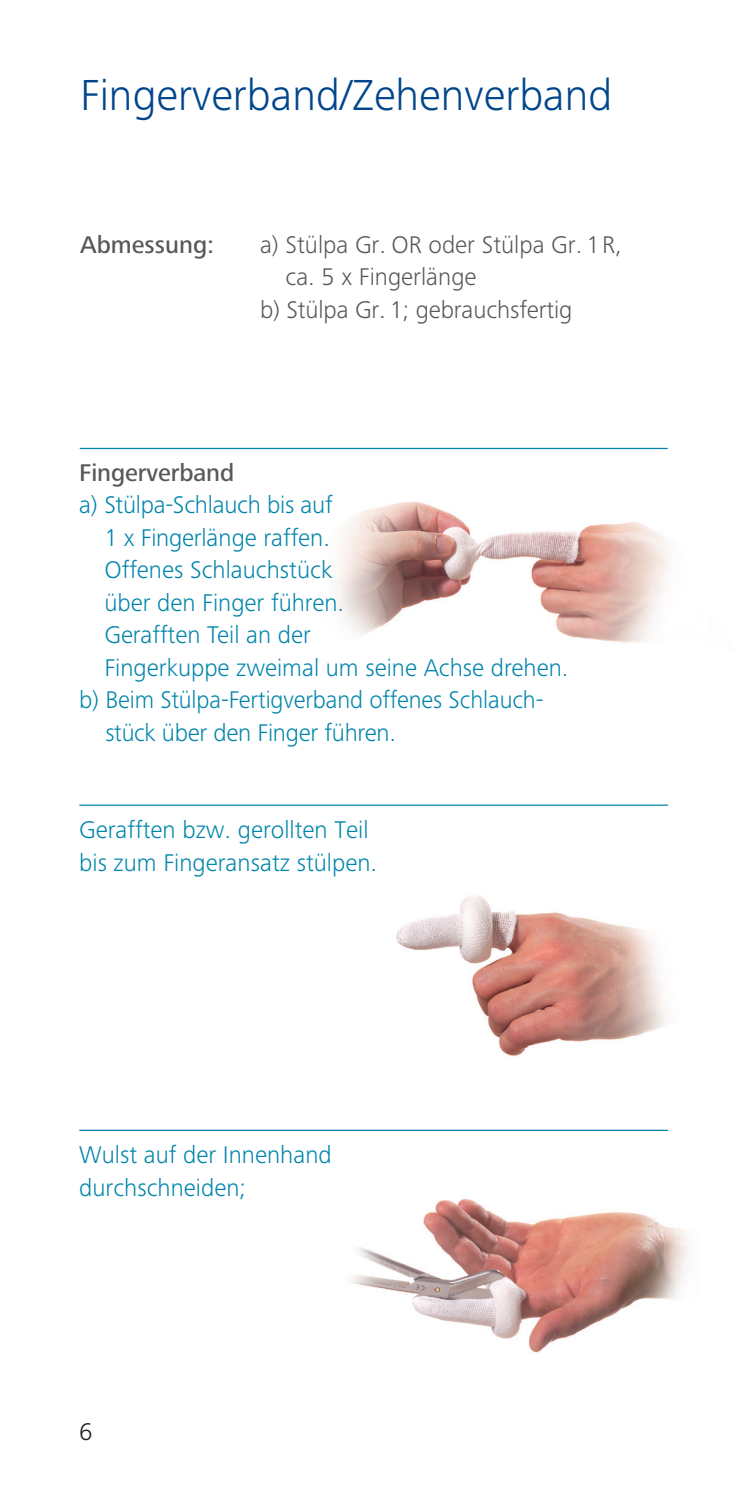
<style>
.page{position:relative;width:745px;height:1489px;background:#fff}
.page>*{position:absolute;margin:0;border:0;box-sizing:border-box;transform-origin:0 0}
.t1{font:300 45px "Frutiger Next LTW1 G";color:#01468c}
.t2{font:300 25px/32.5px "Frutiger Next LTW1 G";color:#0085ab}
.t3{font:300 25px "Frutiger Next LTW1 G";color:#57585a}
.t4{font:500 25px "Frutiger Next LTW1 G";letter-spacing:-.005em;color:#57585a}
.t5{font:300 25px "Frutiger Next LTW1 G";color:#231f20}
</style>
<div class="page">
<hr style="left:80px;top:448px;width:587px;height:1px;background:#0085ab">
<hr style="left:79px;top:804px;width:588px;height:1px;background:#0085ab">
<hr style="left:79px;top:1129px;width:588px;height:1px;background:#0085ab">
<img style="left:336px;top:502px;width:336px;height:141px">
<img style="left:396px;top:896px;width:271px;height:160px">
<img style="left:350px;top:1199px;width:339px;height:154px">
<h1 class="t1" style="left:80px;top:69px;width:533px">Fingerverband/Zehenverband</h1>
<p class="t4" style="left:80px;top:230px;width:136px">Abmessung:</p>
<p class="t3" style="left:260px;top:230px;width:363px">a) Stülpa Gr. OR oder Stülpa Gr. 1R,</p>
<p class="t3" style="left:285px;top:263px;width:192px">ca. 5 x Fingerlänge</p>
<p class="t3" style="left:260px;top:295px;width:313px">b) Stülpa Gr. 1; gebrauchsfertig</p>
<p class="t4" style="left:79px;top:458px;width:156px">Fingerverband</p>
<p class="t2" style="left:79px;top:488px;width:255px">a) Stülpa-Schlauch bis auf</p>
<p class="t2" style="left:104px;top:521px;width:227px">1 x Fingerlänge raffen.</p>
<p class="t2" style="left:104px;top:553px;width:229px">Offenes Schlauchstück</p>
<p class="t2" style="left:104px;top:586px;width:241px">über den Finger führen.</p>
<p class="t2" style="left:104px;top:618px;width:208px">Gerafften Teil an der</p>
<p class="t2" style="left:104px;top:651px;width:465px">Fingerkuppe zweimal um seine Achse drehen.</p>
<p class="t2" style="left:79px;top:683px;width:460px">b) Beim Stülpa-Fertigverband offenes Schlauch---</p>
<p class="t2" style="left:105px;top:716px;width:292px">stück über den Finger führen.</p>
<p class="t2" style="left:79px;top:813px;width:299px">Gerafften bzw. gerollten Teil bis zum Fingeransatz stülpen.</p>
<p class="t2" style="left:79px;top:1138px;width:254px">Wulst auf der Innenhand durchschneiden;</p>
<p class="t5" style="left:79px;top:1417px;width:15px">6</p>
</div>
